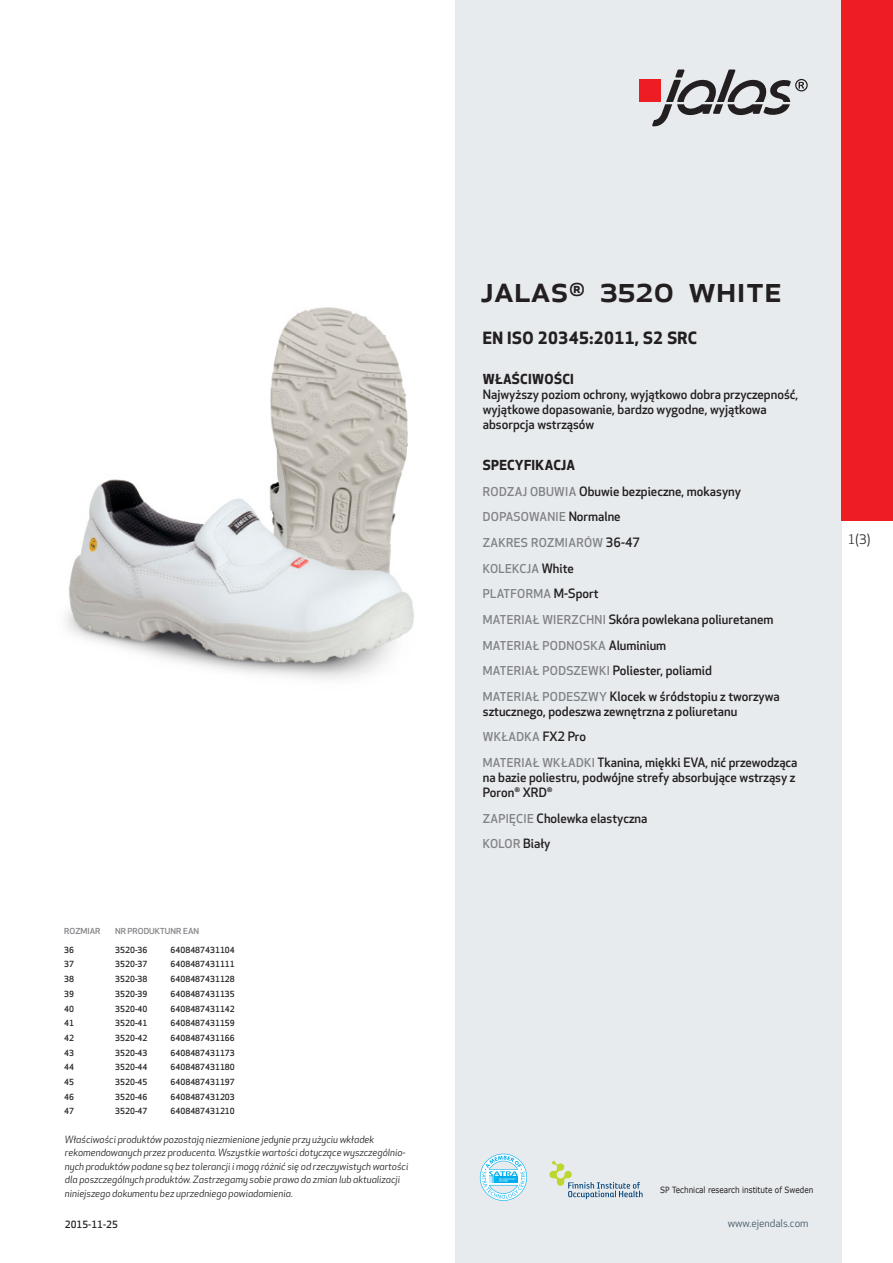
<style>
.page{position:relative;width:893px;height:1263px;background:#fff}
.page>*{position:absolute;margin:0;border:0;box-sizing:border-box;transform-origin:0 0}
.prodname{font:500 36px "Apex New";color:#231f20}
.Funktion_body{font:700 16.5px "Apex New";letter-spacing:.025em;color:#231f20}
.Funktion_body-2{font:700 13.5px "Apex New";letter-spacing:.025em;color:#231f20}
.t1{font:12.75px "Apex New";color:#231f20}
.Funktion_body-3{font:500 12.6px/15px "Apex New";color:#231f20}
.Funktion_body-4{font:500 12px "Apex New";letter-spacing:.025em;color:#808285}
.t2{font:10.5px "Apex New";color:#405968}
.t3{font:italic 9.75px/13.5px "Apex New";color:#231f20}
.Sidfot_datum{font:500 9.75px "Apex New";color:#231f20}
.t4{font:8.55px "Verdana";color:#231f20;scale:.85 1}
.ArticleTable_body{font:500 8.25px "Apex New";color:#231f20}
.ArticeTable_header{font:500 8.1px "Apex New";color:#808285;scale:1.06 1}
.s1{font-size:12px;color:#808285}
.s2{font-size:12.6px;color:#231f20}
</style>
<div class="page">
<div style="left:455px;top:0;width:387px;height:1263px;background:#e8ebee"></div>
<svg style="left:549px;top:1161px;width:94px;height:38px"></svg>
<svg style="left:480px;top:1154px;width:47px;height:47px"></svg>
<div style="left:639px;top:80px;width:22px;height:22px;background:#ee1d23"></div>
<svg style="left:652px;top:70px;width:156px;height:56px"></svg>
<div style="left:842px;top:0;width:51px;height:520px;background:#ee1d23"></div>
<img style="left:66px;top:308px;width:348px;height:371px">
<p class="ArticeTable_header" style="left:64px;top:925px;width:36px">ROZMIAR</p>
<p class="ArticeTable_header" style="left:115px;top:925px;width:81px">NR PRODUKTUNR EAN</p>
<p class="ArticleTable_body" style="left:64px;top:944px;width:11px">36</p>
<p class="ArticleTable_body" style="left:115px;top:944px;width:34px">3520-36</p>
<p class="ArticleTable_body" style="left:171px;top:944px;width:66px">6408487431104</p>
<p class="ArticleTable_body" style="left:64px;top:959px;width:11px">37</p>
<p class="ArticleTable_body" style="left:115px;top:959px;width:34px">3520-37</p>
<p class="ArticleTable_body" style="left:171px;top:959px;width:66px">6408487431111</p>
<p class="ArticleTable_body" style="left:64px;top:973px;width:11px">38</p>
<p class="ArticleTable_body" style="left:115px;top:973px;width:34px">3520-38</p>
<p class="ArticleTable_body" style="left:171px;top:973px;width:66px">6408487431128</p>
<p class="ArticleTable_body" style="left:64px;top:988px;width:11px">39</p>
<p class="ArticleTable_body" style="left:115px;top:988px;width:34px">3520-39</p>
<p class="ArticleTable_body" style="left:171px;top:988px;width:66px">6408487431135</p>
<p class="ArticleTable_body" style="left:64px;top:1003px;width:11px">40</p>
<p class="ArticleTable_body" style="left:115px;top:1003px;width:34px">3520-40</p>
<p class="ArticleTable_body" style="left:171px;top:1003px;width:66px">6408487431142</p>
<p class="ArticleTable_body" style="left:64px;top:1018px;width:11px">41</p>
<p class="ArticleTable_body" style="left:115px;top:1018px;width:34px">3520-41</p>
<p class="ArticleTable_body" style="left:171px;top:1018px;width:66px">6408487431159</p>
<p class="ArticleTable_body" style="left:64px;top:1032px;width:11px">42</p>
<p class="ArticleTable_body" style="left:115px;top:1032px;width:34px">3520-42</p>
<p class="ArticleTable_body" style="left:171px;top:1032px;width:66px">6408487431166</p>
<p class="ArticleTable_body" style="left:64px;top:1047px;width:11px">43</p>
<p class="ArticleTable_body" style="left:115px;top:1047px;width:34px">3520-43</p>
<p class="ArticleTable_body" style="left:171px;top:1047px;width:66px">6408487431173</p>
<p class="ArticleTable_body" style="left:64px;top:1062px;width:11px">44</p>
<p class="ArticleTable_body" style="left:115px;top:1062px;width:34px">3520-44</p>
<p class="ArticleTable_body" style="left:171px;top:1062px;width:66px">6408487431180</p>
<p class="ArticleTable_body" style="left:64px;top:1076px;width:11px">45</p>
<p class="ArticleTable_body" style="left:115px;top:1076px;width:34px">3520-45</p>
<p class="ArticleTable_body" style="left:171px;top:1076px;width:66px">6408487431197</p>
<p class="ArticleTable_body" style="left:64px;top:1091px;width:11px">46</p>
<p class="ArticleTable_body" style="left:115px;top:1091px;width:34px">3520-46</p>
<p class="ArticleTable_body" style="left:171px;top:1091px;width:66px">6408487431203</p>
<p class="ArticleTable_body" style="left:64px;top:1106px;width:11px">47</p>
<p class="ArticleTable_body" style="left:115px;top:1106px;width:34px">3520-47</p>
<p class="ArticleTable_body" style="left:171px;top:1106px;width:66px">6408487431210</p>
<p class="t3" style="left:65px;top:1132px;width:345px">Właściwości produktów pozostają niezmienione jedynie przy użyciu wkładek rekomendowanych przez producenta. Wszystkie wartości dotyczące wyszczególnio&shy;nych produktów podane są bez tolerancji i mogą różnić się od rzeczywistych wartości dla poszczególnych produktów. Zastrzegamy sobie prawo do zmian lub aktualizacji niniejszego dokumentu bez uprzedniego powiadomienia.</p>
<p class="Sidfot_datum" style="left:65px;top:1218px;width:54px">2015-11-25</p>
<p class="prodname" style="left:480px;top:265px;width:303px">JALAS<sup>®</sup> 3520 White</p>
<p class="Funktion_body" style="left:483px;top:326px;width:216px">EN ISO 20345:2011, S2 SRC</p>
<p class="Funktion_body-2" style="left:483px;top:370px;width:93px">WŁAŚCIWOŚCI</p>
<p class="Funktion_body-3" style="left:483px;top:387px;width:317px">Najwyższy poziom ochrony, wyjątkowo dobra przyczepność, wyjątkowe dopasowanie, bardzo wygodne, wyjątkowa absorpcja wstrząsów</p>
<p class="Funktion_body-2" style="left:483px;top:455px;width:94px">SPECYFIKACJA</p>
<p class="Funktion_body-3" style="left:483px;top:483px;width:260px"><span class="s1">RODZAJ OBUWIA</span> Obuwie bezpieczne, mokasyny</p>
<p class="Funktion_body-4" style="left:483px;top:509px;width:139px">DOPASOWANIE <span class="s2">Normalne</span></p>
<p class="Funktion_body-4" style="left:483px;top:535px;width:159px">ZAKRES ROZMIARÓW <span class="s2">36-47</span></p>
<p class="Funktion_body-4" style="left:483px;top:560px;width:93px">KOLEKCJA <span class="s2">White</span></p>
<p class="Funktion_body-4" style="left:483px;top:586px;width:117px">PLATFORMA <span class="s2">M-Sport</span></p>
<p class="Funktion_body-3" style="left:483px;top:612px;width:292px"><span class="s1">MATERIAŁ WIERZCHNI</span> Skóra powlekana poliuretanem</p>
<p class="Funktion_body-4" style="left:483px;top:637px;width:185px">MATERIAŁ PODNOSKA <span class="s2">Aluminium</span></p>
<p class="Funktion_body-3" style="left:483px;top:663px;width:231px"><span class="s1">MATERIAŁ PODSZEWKI</span> Poliester, poliamid</p>
<p class="Funktion_body-3" style="left:483px;top:688px;width:298px"><span class="s1">MATERIAŁ PODESZWY</span> Klocek w śródstopiu z tworzywa sztucznego, podeszwa zewnętrzna z poliuretanu</p>
<p class="Funktion_body-4" style="left:483px;top:729px;width:105px">WKŁADKA <span class="s2">FX2 Pro</span></p>
<p class="Funktion_body-3" style="left:483px;top:755px;width:316px"><span class="s1">MATERIAŁ WKŁADKI</span> Tkanina, miękki EVA, nić przewodząca na bazie poliestru, podwójne strefy absorbujące wstrząsy z<br>Poron<sup>®</sup> XRD<sup>®</sup></p>
<p class="Funktion_body-3" style="left:483px;top:810px;width:166px"><span class="s1">ZAPIĘCIE</span> Cholewka elastyczna</p>
<p class="Funktion_body-4" style="left:483px;top:836px;width:69px">KOLOR <span class="s2">Biały</span></p>
<p class="t1" style="left:848px;top:531px;width:24px">1(3)</p>
<p class="t4" style="left:660px;top:1184px;width:182px">SP Technical research institute of Sweden</p>
<p class="t2" style="left:728px;top:1217px;width:82px">www.ejendals.com</p>
</div>
